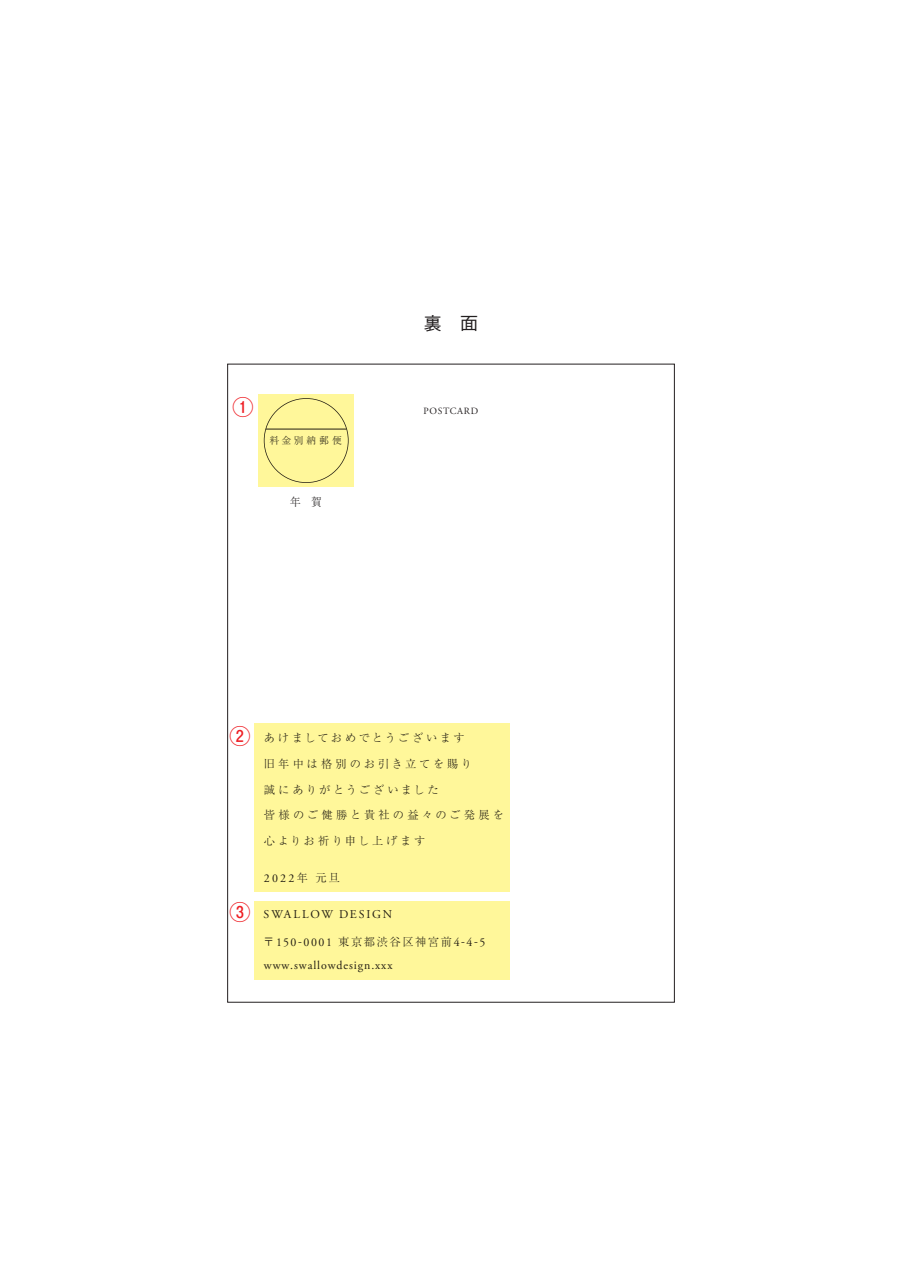
<style>
.page{position:relative;width:902px;height:1272px;background:#fff}
.page>*{position:absolute;margin:0;border:0;box-sizing:border-box;transform-origin:0 0}
.t1{font:700 21px "Futo Go B101 Pro";color:#ee1d23}
.t2{font:500 18px "Gothic BBB Pro";color:#231f20}
.t3{font:11.85px/22.5px "Adobe Garamond Pro";letter-spacing:.085em;color:#231f20}
.t4{font:11.85px "Adobe Garamond Pro";letter-spacing:.145em;color:#231f20}
.t5{font:300 11.25px "Ryumin Pro";letter-spacing:.275em;color:#231f20}
.t6{font:300 11.25px "Ryumin Pro";letter-spacing:.205em;color:#231f20}
.t7{font:300 11.25px "Ryumin Pro";letter-spacing:.26em;color:#231f20}
.t8{font:300 11.25px "Ryumin Pro";letter-spacing:.24em;color:#231f20}
.t9{font:300 11.25px "Ryumin Pro";letter-spacing:.21em;color:#231f20}
.t10{font:300 9.75px "Ryumin Pro";letter-spacing:.305em;color:#231f20}
.t11{font:9.6px "Adobe Garamond Pro";letter-spacing:.075em;color:#231f20}
.s1{font-family:"Ryumin Pro";font-weight:300;font-size:11.25px}
</style>
<div class="page">
<div style="left:258px;top:394px;width:95px;height:92px;background:#fff79a"></div>
<div style="left:255px;top:723px;width:255px;height:168px;background:#fff79a"></div>
<div style="left:255px;top:901px;width:255px;height:78px;background:#fff79a"></div>
<h1 class="t1" style="left:232px;top:390px;width:22px">①</h1>
<p class="t10" style="left:269px;top:433px;width:74px">料金別納郵便</p>
<p class="t8" style="left:290px;top:492px;width:34px">年 賀</p>
<h2 class="t2" style="left:424px;top:309px;width:56px">裏 面</h2>
<p class="t11" style="left:423px;top:405px;width:56px">POSTCARD</p>
<h1 class="t1" style="left:229px;top:719px;width:22px">②</h1>
<h1 class="t1" style="left:229px;top:895px;width:22px">③</h1>
<p class="t6" style="left:264px;top:729px;width:202px">あけましておめでとうございます</p>
<p class="t7" style="left:264px;top:755px;width:210px">旧年中は格別のお引き立てを賜り</p>
<p class="t9" style="left:264px;top:780px;width:176px">誠にありがとうございました</p>
<p class="t5" style="left:264px;top:806px;width:242px">皆様のご健勝と貴社の益々のご発展を</p>
<p class="t8" style="left:264px;top:831px;width:163px">心よりお祈り申し上げます</p>
<p class="t3" style="left:264px;top:867px;width:78px">2022<span class="s1">年 元旦</span></p>
<p class="t4" style="left:263px;top:907px;width:130px">SWALLOW DESIGN</p>
<p class="t3" style="left:263px;top:931px;width:224px"><span class="s1">〒</span>150-0001 <span class="s1">東京都渋谷区神宮前</span>4-4-5 www.swallowdesign.xxx</p>
</div>
